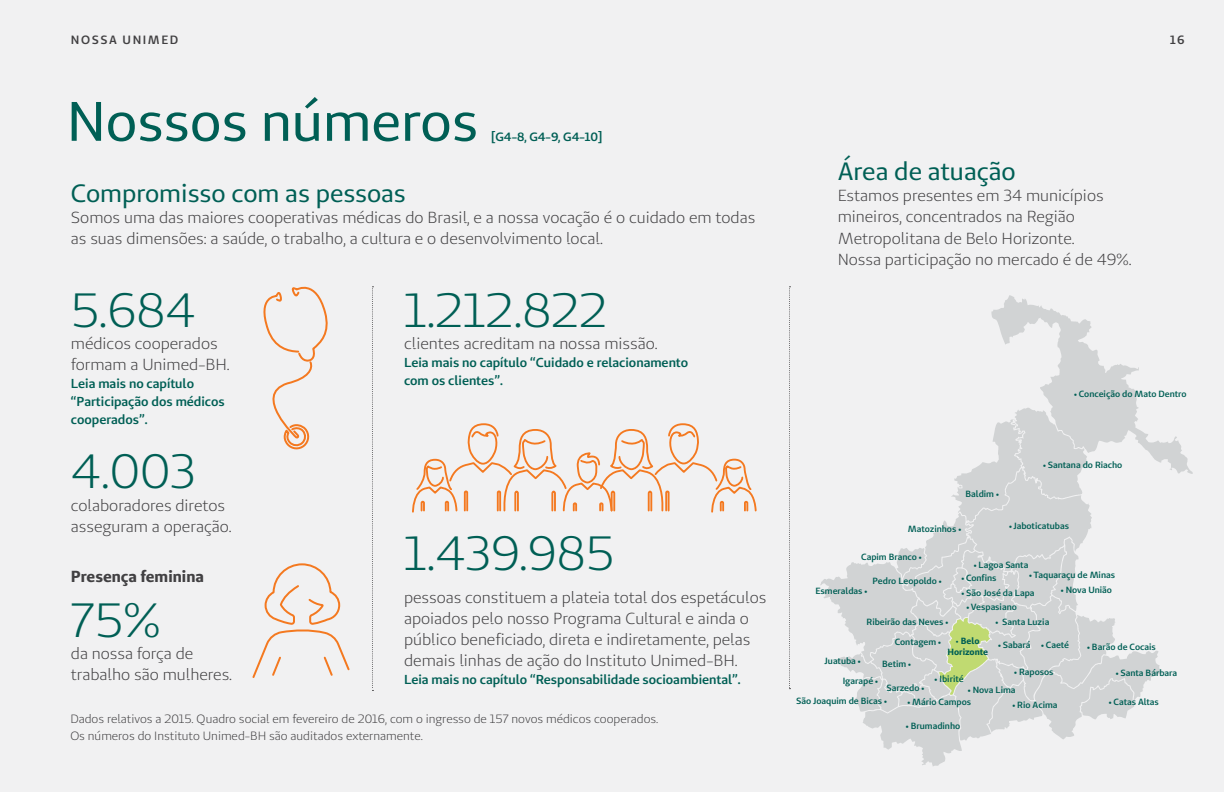
<style>
.page{position:relative;width:1224px;height:792px;background:#f1f1f2}
.page>*{position:absolute;margin:0;border:0;box-sizing:border-box;transform-origin:0 0}
.t1{font:55.4px "Unimed Sans";color:#005f55}
.t2{font:48px "Unimed Sans";color:#005f55}
.t3{font:25px "Unimed Sans";color:#005f55}
.t4{font:16px/21.2px "Unimed Sans";color:#414042}
.t5{font:700 16px "Unimed Sans";color:#414042}
.t6{font:600 13px/18px "Unimed Sans";color:#005f55}
.t7{font:12px/17px "Unimed Sans";color:#414042}
.t8{font:600 12px "Unimed Sans";color:#005f55}
.t9{font:600 12px "Unimed Sans";letter-spacing:.13em;color:#414042}
.t10{font:600 9px "Unimed Sans";color:#005f55}
.t11{font:700 9px/10.8px "Unimed Sans";letter-spacing:-.005em;color:#005f55;text-align:center}
.s1{font-weight:400}
</style>
<div class="page">
<svg style="left:820px;top:295px;width:373px;height:471px"></svg>
<svg style="left:263px;top:286px;width:65px;height:164px"></svg>
<svg style="left:412px;top:423px;width:345px;height:90px"></svg>
<svg style="left:252px;top:563px;width:98px;height:115px"></svg>
<svg style="left:372px;top:286px;width:1px;height:405px"></svg>
<svg style="left:789px;top:286px;width:2px;height:403px"></svg>
<p class="t9" style="left:71px;top:32px;width:109px">nossa un imed</p>
<h1 class="t1" style="left:67px;top:86px;width:413px">Nossos números</h1>
<p class="t8" style="left:491px;top:129px;width:113px">[G4-8, G4-9, G4-10]</p>
<h3 class="t3" style="left:71px;top:177px;width:337px">Compromisso com as pessoas</h3>
<p class="t4" style="left:71px;top:207px;width:686px">Somos uma das maiores cooperativas médicas do Brasil, e a nossa vocação é o cuidado em todas as suas dimensões: a saúde, o trabalho, a cultura e o desenvolvimento local.</p>
<h2 class="t2" style="left:71px;top:280px;width:127px">5.684</h2>
<p class="t4" style="left:71px;top:333px;width:160px">médicos cooperados formam a Unimed-BH.</p>
<p class="t6" style="left:71px;top:375px;width:155px">Leia mais no capítulo “Participação dos médicos cooperados”.</p>
<h2 class="t2" style="left:71px;top:441px;width:127px">4.003</h2>
<p class="t4" style="left:71px;top:494px;width:162px">colaboradores diretos asseguram a operação.</p>
<p class="t5" style="left:71px;top:566px;width:134px">Presença feminina</p>
<h2 class="t2" style="left:71px;top:590px;width:91px">75%</h2>
<p class="t4" style="left:71px;top:643px;width:163px">da nossa força de trabalho são mulheres.</p>
<h2 class="t2" style="left:404px;top:280px;width:205px">1.212.822</h2>
<p class="t4" style="left:404px;top:333px;width:255px">clientes acreditam na nossa missão.</p>
<p class="t6" style="left:404px;top:353px;width:286px">Leia mais no capítulo “Cuidado e relacionamento com os clientes”.</p>
<h2 class="t2" style="left:404px;top:523px;width:212px">1.439.985</h2>
<p class="t4" style="left:404px;top:586px;width:364px">pessoas constituem a plateia total dos espetáculos apoiados pelo nosso Programa Cultural e ainda o público beneficiado, direta e indiretamente, pelas demais linhas de ação do Instituto Unimed-BH.</p>
<p class="t6" style="left:404px;top:671px;width:338px">Leia mais no capítulo “Responsabilidade socioambiental”.</p>
<p class="t7" style="left:70px;top:710px;width:590px">Dados relativos a 2015. Quadro social em fevereiro de 2016, com o ingresso de 157 novos médicos cooperados.<br>Os números do Instituto Unimed-BH são auditados externamente.</p>
<p class="t9" style="left:1170px;top:32px;width:16px">16</p>
<h3 class="t3" style="left:838px;top:155px;width:180px">Área de atuação</h3>
<p class="t4" style="left:838px;top:185px;width:295px">Estamos presentes em 34 municípios mineiros, concentrados na Região Metropolitana de Belo Horizonte.<br>Nossa participação no mercado é de 49%.</p>
<p class="t10" style="left:1074px;top:388px;width:114px">• Conceição do Mato Dentro</p>
<p class="t10" style="left:966px;top:488px;width:35px">Baldim •</p>
<p class="t10" style="left:1043px;top:459px;width:81px">• Santana do Riacho</p>
<p class="t10" style="left:908px;top:523px;width:55px">Matozinhos •</p>
<p class="t10" style="left:1009px;top:520px;width:61px">• Jaboticatubas</p>
<p class="t10" style="left:861px;top:551px;width:62px">Capim Branco •</p>
<p class="t10" style="left:873px;top:575px;width:71px">Pedro Leopoldo •</p>
<p class="t10" style="left:974px;top:559px;width:56px">• Lagoa Santa</p>
<p class="t10" style="left:1029px;top:569px;width:87px">• Taquaraçu de Minas</p>
<p class="t10" style="left:995px;top:616px;width:55px">• Santa Luzia</p>
<p class="t10" style="left:961px;top:572px;width:37px">• Confins</p>
<p class="t10" style="left:1061px;top:584px;width:53px">• Nova União</p>
<p class="t10" style="left:815px;top:585px;width:53px">Esmeraldas •</p>
<p class="t10" style="left:961px;top:587px;width:75px">• São José da Lapa</p>
<p class="t10" style="left:966px;top:601px;width:52px">• Vespasiano</p>
<p class="t10" style="left:867px;top:616px;width:83px">Ribeirão das Neves •</p>
<p class="t10" style="left:895px;top:636px;width:48px">Contagem •</p>
<p class="t11" style="left:948px;top:636px;width:42px"><span class="s1">•</span> Belo<br>Horizonte</p>
<p class="t10" style="left:1041px;top:639px;width:29px">• Caeté</p>
<p class="t10" style="left:1087px;top:641px;width:70px">• Barão de Cocais</p>
<p class="t10" style="left:1014px;top:666px;width:41px">• Raposos</p>
<p class="t10" style="left:998px;top:639px;width:34px">• Sabará</p>
<p class="t10" style="left:825px;top:655px;width:38px">Juatuba •</p>
<p class="t10" style="left:843px;top:675px;width:37px">Igarapé •</p>
<p class="t10" style="left:882px;top:658px;width:30px">Betim •</p>
<p class="t10" style="left:1116px;top:667px;width:63px">• Santa Bárbara</p>
<p class="t10" style="left:935px;top:673px;width:31px">• Ibirité</p>
<p class="t10" style="left:886px;top:682px;width:39px">Sarzedo •</p>
<p class="t10" style="left:968px;top:684px;width:49px">• Nova Lima</p>
<p class="t10" style="left:796px;top:695px;width:92px">São Joaquim de Bicas •</p>
<p class="t10" style="left:907px;top:696px;width:65px">• Mário Campos</p>
<p class="t10" style="left:906px;top:720px;width:56px">• Brumadinho</p>
<p class="t10" style="left:1012px;top:699px;width:47px">• Rio Acima</p>
<p class="t10" style="left:1109px;top:696px;width:52px">• Catas Altas</p>
</div>
